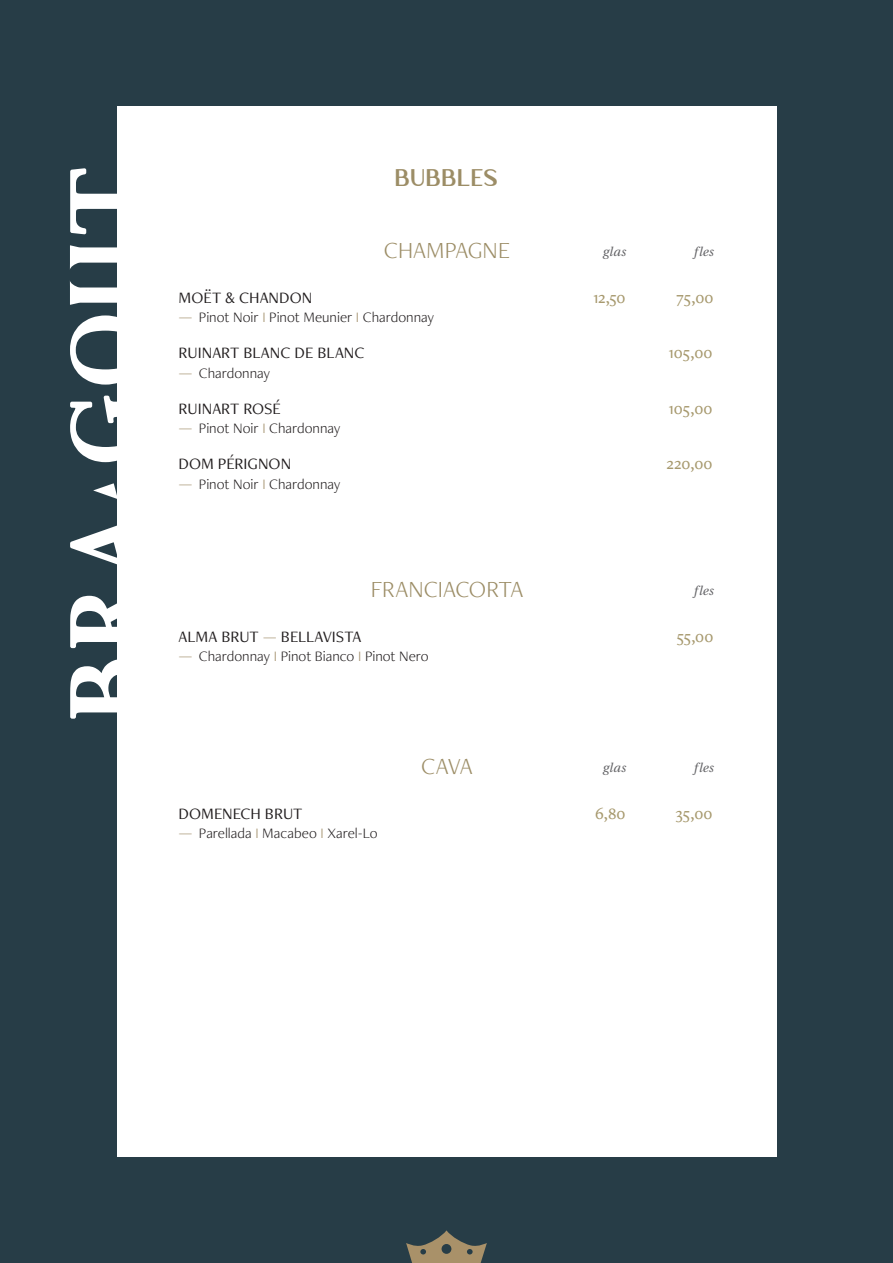
<style>
.page{position:relative;width:893px;height:1263px;background:#273d47}
.page>*{position:absolute;margin:0;border:0;box-sizing:border-box;transform-origin:0 0}
.t1{font:300 24px "Freight Neo Pro";letter-spacing:-.005em;color:#9c8d66}
.t2{font:24px "Rodano";letter-spacing:.06em;color:#9c8d66}
.t3{font:16.5px "Freight Neo Pro";color:#231f20}
.t4{font:500 16.5px "Freight Neo Pro";letter-spacing:.005em;color:#a7996e}
.t5{font:300 15px "Freight Neo Pro";color:#231f20}
.t6{font:italic 12.75px "Utopia";letter-spacing:.015em;color:#636366}
.s1{color:#a28f6c}
.s2{font-weight:300;font-size:15px;color:#a28f6c}
</style>
<div class="page">
<div style="left:117px;top:106px;width:659px;height:1051px;background:#fff"></div>
<svg style="left:70px;top:659px;width:47px;height:60px"></svg>
<svg style="left:70px;top:595px;width:47px;height:53px"></svg>
<svg style="left:70px;top:525px;width:47px;height:40px"></svg>
<svg style="left:93px;top:483px;width:24px;height:16px"></svg>
<svg style="left:70px;top:396px;width:47px;height:66px"></svg>
<svg style="left:70px;top:315px;width:47px;height:70px"></svg>
<svg style="left:70px;top:168px;width:47px;height:66px"></svg>
<svg style="left:70px;top:245px;width:47px;height:60px"></svg>
<svg style="left:406px;top:1230px;width:81px;height:33px"></svg>
<h1 class="t2" style="left:395px;top:163px;width:104px">BUBBLES</h1>
<h1 class="t1" style="left:384px;top:234px;width:128px">CHAMPAGNE</h1>
<p class="t6" style="left:603px;top:245px;width:25px">glas</p>
<p class="t6" style="left:694px;top:245px;width:21px">fles</p>
<p class="t3" style="left:179px;top:286px;width:135px">MOËT &amp; CHANDON</p>
<p class="t4" style="left:593px;top:286px;width:34px">12,50</p>
<p class="t4" style="left:676px;top:286px;width:39px">75,00</p>
<p class="t5" style="left:179px;top:307px;width:257px"><span class="s1">—</span> Pinot Noir <span class="s1">I</span> Pinot Meunier <span class="s1">I</span> Chardonnay</p>
<p class="t3" style="left:179px;top:342px;width:188px">RUINART BLANC DE BLANC</p>
<p class="t4" style="left:669px;top:342px;width:45px">105,00</p>
<p class="t5" style="left:179px;top:363px;width:93px"><span class="s1">—</span> Chardonnay</p>
<p class="t3" style="left:179px;top:397px;width:104px">RUINART ROSÉ</p>
<p class="t4" style="left:669px;top:397px;width:45px">105,00</p>
<p class="t5" style="left:179px;top:418px;width:163px"><span class="s1">—</span> Pinot Noir <span class="s1">I</span> Chardonnay</p>
<p class="t3" style="left:179px;top:453px;width:114px">DOM PÉRIGNON</p>
<p class="t4" style="left:666px;top:453px;width:48px">220,00</p>
<p class="t5" style="left:179px;top:474px;width:163px"><span class="s1">—</span> Pinot Noir <span class="s1">I</span> Chardonnay</p>
<h1 class="t1" style="left:371px;top:573px;width:154px">FRANCIACORTA</h1>
<p class="t6" style="left:694px;top:584px;width:21px">fles</p>
<p class="t3" style="left:179px;top:625px;width:184px">ALMA BRUT <span class="s2">—</span> BELLAVISTA</p>
<p class="t4" style="left:677px;top:625px;width:38px">55,00</p>
<p class="t5" style="left:179px;top:646px;width:252px"><span class="s1">—</span> Chardonnay <span class="s1">I</span> Pinot Bianco <span class="s1">I</span> Pinot Nero</p>
<h1 class="t1" style="left:421px;top:750px;width:53px">CAVA</h1>
<p class="t6" style="left:603px;top:761px;width:25px">glas</p>
<p class="t6" style="left:694px;top:761px;width:21px">fles</p>
<p class="t3" style="left:179px;top:802px;width:125px">DOMENECH BRUT</p>
<p class="t4" style="left:595px;top:802px;width:32px">6,80</p>
<p class="t4" style="left:676px;top:802px;width:39px">35,00</p>
<p class="t5" style="left:179px;top:823px;width:201px"><span class="s1">—</span> Parellada <span class="s1">I</span> Macabeo <span class="s1">I</span> Xarel-Lo</p>
</div>
